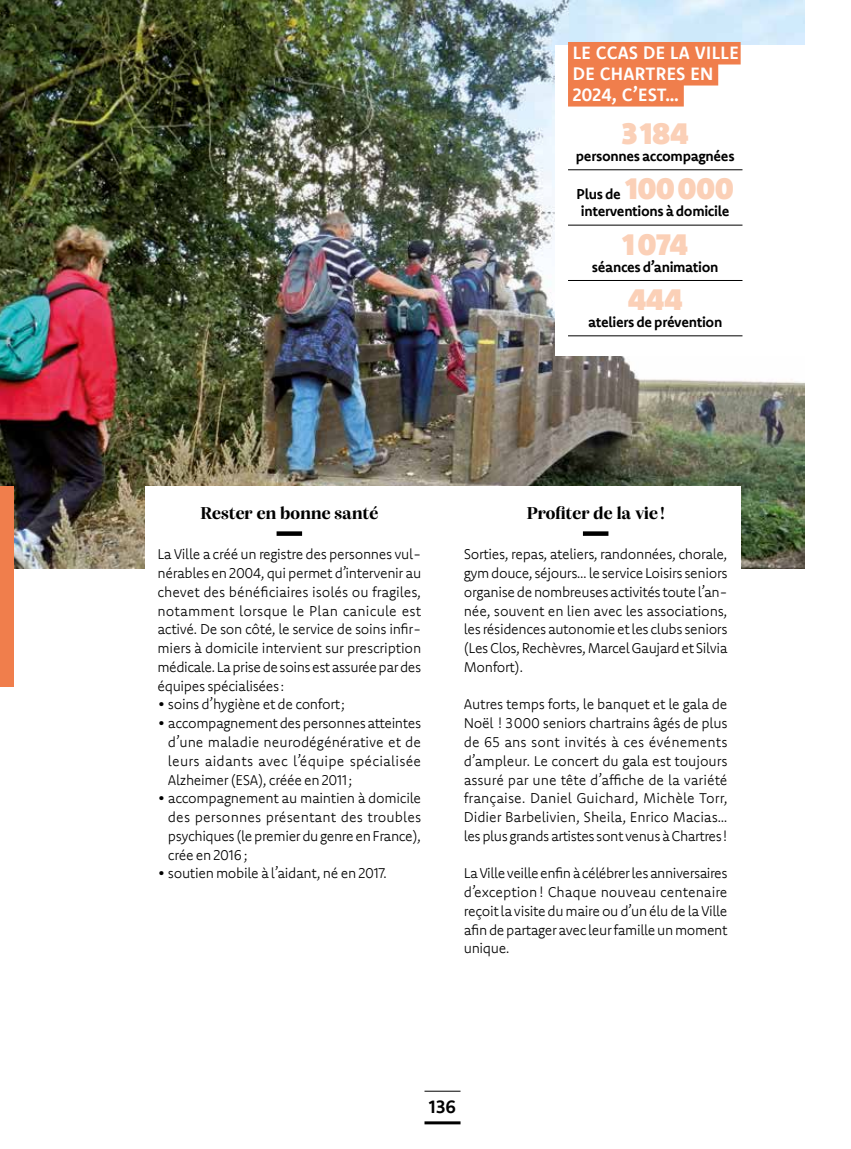
<style>
.page{position:relative;width:851px;height:1149px;background:#fff}
.page>*{position:absolute;margin:0;border:0;box-sizing:border-box;transform-origin:0 0}
.t1{font:900 30px "Komet";letter-spacing:-.02em;color:#fbd0b7}
.t2{font:700 18px/21px "Komet";letter-spacing:.02em;color:#fff}
.t3{font:700 18px "Alga";letter-spacing:.01em;color:#000}
.t4{font:700 18px "Komet";color:#000}
.t5{font:300 14.25px/18.8px "Komet";letter-spacing:-.025em;color:#000;text-align:justify}
.t6{font:700 14.25px/16.8px "Komet";letter-spacing:-.025em;color:#000;text-align:center}
.s1{font-weight:900;font-size:30px;color:#fbd0b7}
</style>
<div class="page">
<hr style="left:424px;top:1090px;width:36px;height:1px;background:#000">
<hr style="left:424px;top:1120px;width:36px;height:3px;background:#000">
<img style="left:0;top:0;width:804px;height:568px">
<div style="left:145px;top:486px;width:595px;height:483px;background:#fff"></div>
<svg style="left:276px;top:531px;width:26px;height:4px"></svg>
<svg style="left:583px;top:531px;width:25px;height:4px"></svg>
<div style="left:555px;top:46px;width:264px;height:310px;background:#fff"></div>
<div style="left:568px;top:42px;width:172px;height:22px;background:#f07e4c"></div>
<div style="left:568px;top:63px;width:150px;height:22px;background:#f07e4c"></div>
<div style="left:568px;top:84px;width:115px;height:22px;background:#f07e4c"></div>
<hr style="left:568px;top:169px;width:174px;height:1px;background:#000">
<hr style="left:568px;top:225px;width:174px;height:1px;background:#000">
<hr style="left:568px;top:280px;width:174px;height:1px;background:#000">
<hr style="left:568px;top:335px;width:174px;height:1px;background:#000">
<div style="left:0;top:486px;width:14px;height:200px;background:#f07e4c"></div>
<p class="t2" style="left:572px;top:42px;width:167px">LE CCAS DE LA VILLE<br>DE CHARTRES EN<br>2024, C’EST…</p>
<h1 class="t1" style="left:621px;top:114px;width:69px">3184</h1>
<p class="t6" style="left:575px;top:147px;width:160px">personnes accompagnées</p>
<p class="t6" style="left:576px;top:186px;width:159px">Plus de <span class="s1">100000 </span>interventions à domicile</p>
<h1 class="t1" style="left:622px;top:225px;width:68px">1074</h1>
<p class="t6" style="left:592px;top:258px;width:128px">séances d’animation</p>
<h1 class="t1" style="left:627px;top:280px;width:57px">444</h1>
<p class="t6" style="left:588px;top:313px;width:136px">ateliers de prévention</p>
<p class="t3" style="left:200px;top:499px;width:179px">Rester en bonne santé</p>
<p class="t5" style="left:157px;top:544px;width:265px">La Ville a créé un registre des personnes vul&shy;nérables en 2004, qui permet d’intervenir au chevet des bénéficiaires isolés ou fragiles, notamment lorsque le Plan canicule est activé. De son côté, le service de soins infir&shy;miers à domicile intervient sur prescription médicale. La prise de soins est assurée par des équipes spécialisées:</p>
<p class="t5" style="left:157px;top:694px;width:189px">• soins d’hygiène et de confort;</p>
<p class="t5" style="left:168px;top:713px;width:255px;text-indent:-11px">• accompagnement des personnes atteintes d’une maladie neurodégénérative et de leurs aidants avec l’équipe spécialisée Alzheimer (ESA), créée en 2011;</p>
<p class="t5" style="left:168px;top:788px;width:255px;text-indent:-11px">• accompagnement au maintien à domicile des personnes présentant des troubles psychiques (le premier du genre en France), crée en 2016 ;</p>
<p class="t5" style="left:157px;top:863px;width:231px">• soutien mobile à l’aidant, né en 2017.</p>
<p class="t3" style="left:526px;top:499px;width:139px">Profiter de la vie !</p>
<p class="t5" style="left:463px;top:544px;width:265px">Sorties, repas, ateliers, randonnées, chorale, gym douce, séjours… le service Loisirs seniors organise de nombreuses activités toute l’an&shy;née, souvent en lien avec les associations, les résidences autonomie et les clubs seniors (Les Clos, Rechèvres, Marcel Gaujard et Silvia Monfort).</p>
<p class="t5" style="left:463px;top:694px;width:265px">Autres temps forts, le banquet et le gala de Noël ! 3000 seniors chartrains âgés de plus de 65 ans sont invités à ces événements d’ampleur. Le concert du gala est toujours assuré par une tête d’affiche de la variété française. Daniel Guichard, Michèle Torr, Didier Barbelivien, Sheila, Enrico Macias… les plus grands artistes sont venus à Chartres!</p>
<p class="t5" style="left:463px;top:863px;width:265px">La Ville veille enfin à célébrer les anniversaires d’exception! Chaque nouveau centenaire reçoit la visite du maire ou d’un élu de la Ville afin de partager avec leur famille un moment unique.</p>
<p class="t4" style="left:429px;top:1094px;width:29px">136</p>
</div>
